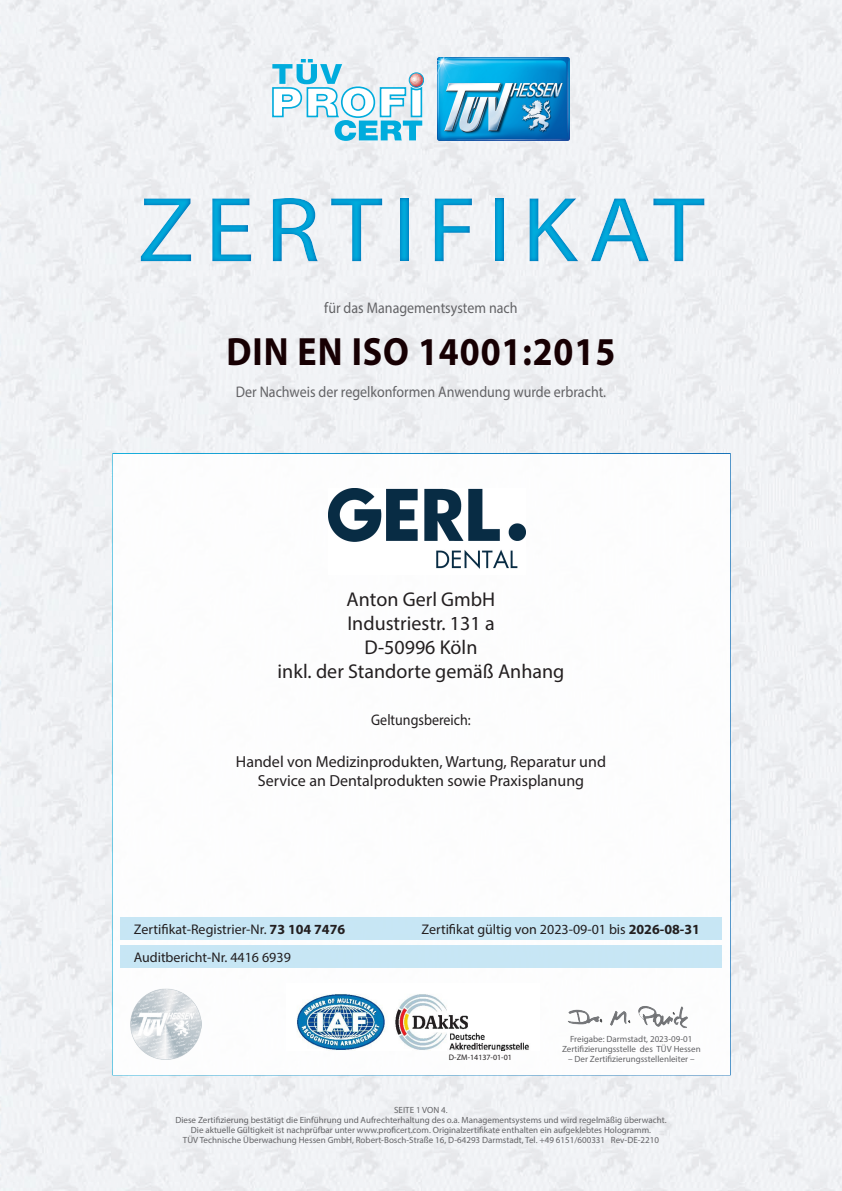
<style>
.page{position:relative;width:842px;height:1191px;background:#fff}
.page>*{position:absolute;margin:0;border:0;box-sizing:border-box;transform-origin:0 0}
.t1{font:93px "Myriad Pro";letter-spacing:.1em;color:#00acdd;scale:1.1 1}
.t2{font:700 39.6px "Myriad Pro";letter-spacing:.025em;color:#170003;scale:.91 1}
.t3{font:20px "Myriad Pro";color:#231f20}
.t4{font:16px "Myriad Pro";color:#231f20}
.t5{font:15.4px "Myriad Pro";color:#636366;scale:.91 1}
.t6{font:15.4px "Myriad Pro";color:#231f20;scale:.91 1}
.t7{font:14px "Myriad Pro";color:#231f20}
.t8{font:9px/10px "Myriad Pro";color:#636366;text-align:center}
.t9{font:8px "Myriad Pro";color:#231f20}
.s1{font-weight:700}
</style>
<div class="page">
<img style="left:0;top:0;width:842px;height:1191px">
<img style="left:437px;top:57px;width:132px;height:83px">
<svg style="left:272px;top:59px;width:152px;height:82px"></svg>
<div style="left:112px;top:453px;width:619px;height:622px;background:#fff;border:2px solid #fff"></div>
<div style="left:120px;top:945px;width:602px;height:23px;background:#c1e4f4"></div>
<div style="left:121px;top:917px;width:601px;height:22px;background:#c1e4f4"></div>
<img style="left:744px;top:810px;width:77px;height:55px">
<img style="left:736px;top:724px;width:98px;height:40px">
<img style="left:735px;top:636px;width:95px;height:35px">
<img style="left:736px;top:549px;width:93px;height:35px">
<div style="left:642px;top:1096px;width:99px;height:53px;background:#f0f1f4"></div>
<img style="left:567px;top:1006px;width:121px;height:22px">
<img style="left:297px;top:994px;width:232px;height:57px">
<div style="left:0;top:172px;width:842px;height:114px;background:#006bb6;opacity:.75"></div>
<img style="left:130px;top:988px;width:71px;height:71px">
<img style="left:328px;top:488px;width:197px;height:81px">
<h1 class="t1" style="left:138px;top:173px;width:517px">ZERTIFIKAT</h1>
<p class="t5" style="left:324px;top:298px;width:214px">für das Managementsystem nach</p>
<p class="t2" style="left:227px;top:326px;width:429px">DIN EN ISO 14001:2015</p>
<p class="t5" style="left:236px;top:382px;width:408px">Der Nachweis der regelkonformen Anwendung wurde erbracht.</p>
<p class="t3" style="left:347px;top:586px;width:150px">Anton Gerl GmbH</p>
<p class="t3" style="left:347px;top:610px;width:149px">Industriestr. 131 a</p>
<p class="t3" style="left:364px;top:634px;width:114px">D-50996 Köln</p>
<p class="t3" style="left:278px;top:658px;width:288px">inkl. der Standorte gemäß Anhang</p>
<p class="t6" style="left:371px;top:710px;width:111px">Geltungsbereich:</p>
<p class="t4" style="left:236px;top:752px;width:372px">Handel von Medizinprodukten, Wartung, Reparatur und</p>
<p class="t4" style="left:258px;top:771px;width:328px">Service an Dentalprodukten sowie Praxisplanung</p>
<p class="t7" style="left:134px;top:921px;width:213px">Zertifikat-Registrier-Nr. <span class="s1">73 104 7476</span></p>
<p class="t7" style="left:134px;top:949px;width:159px">Auditbericht-Nr. 4416 6939</p>
<p class="t7" style="left:422px;top:921px;width:280px">Zertifikat gültig von 2023-09-01 bis <span class="s1">2026-08-31</span></p>
<p class="t9" style="left:449px;top:1052px;width:65px">D-ZM-14137-01-01</p>
<p class="t8" style="left:562px;top:1034px;width:140px">Freigabe: Darmstadt, 2023-09-01<br>Zertifizierungsstelle des TÜV Hessen</p>
<p class="t8" style="left:568px;top:1054px;width:128px">– Der Zertifizierungsstellenleiter –</p>
<p class="t8" style="left:394px;top:1105px;width:55px">SEITE 1 VON 4.</p>
<p class="t8" style="left:175px;top:1115px;width:493px">Diese Zertifizierung bestätigt die Einführung und Aufrechterhaltung des o.a. Managementsystems und wird regelmäßig überwacht.<br>Die aktuelle Gültigkeit ist nachprüfbar unter www.proficert.com. Originalzertifikate enthalten ein aufgeklebtes Hologramm.<br>TÜV Technische Überwachung Hessen GmbH, Robert-Bosch-Straße 16, D-64293 Darmstadt, Tel. +49 6151/600331 Rev-DE-2210</p>
</div>
